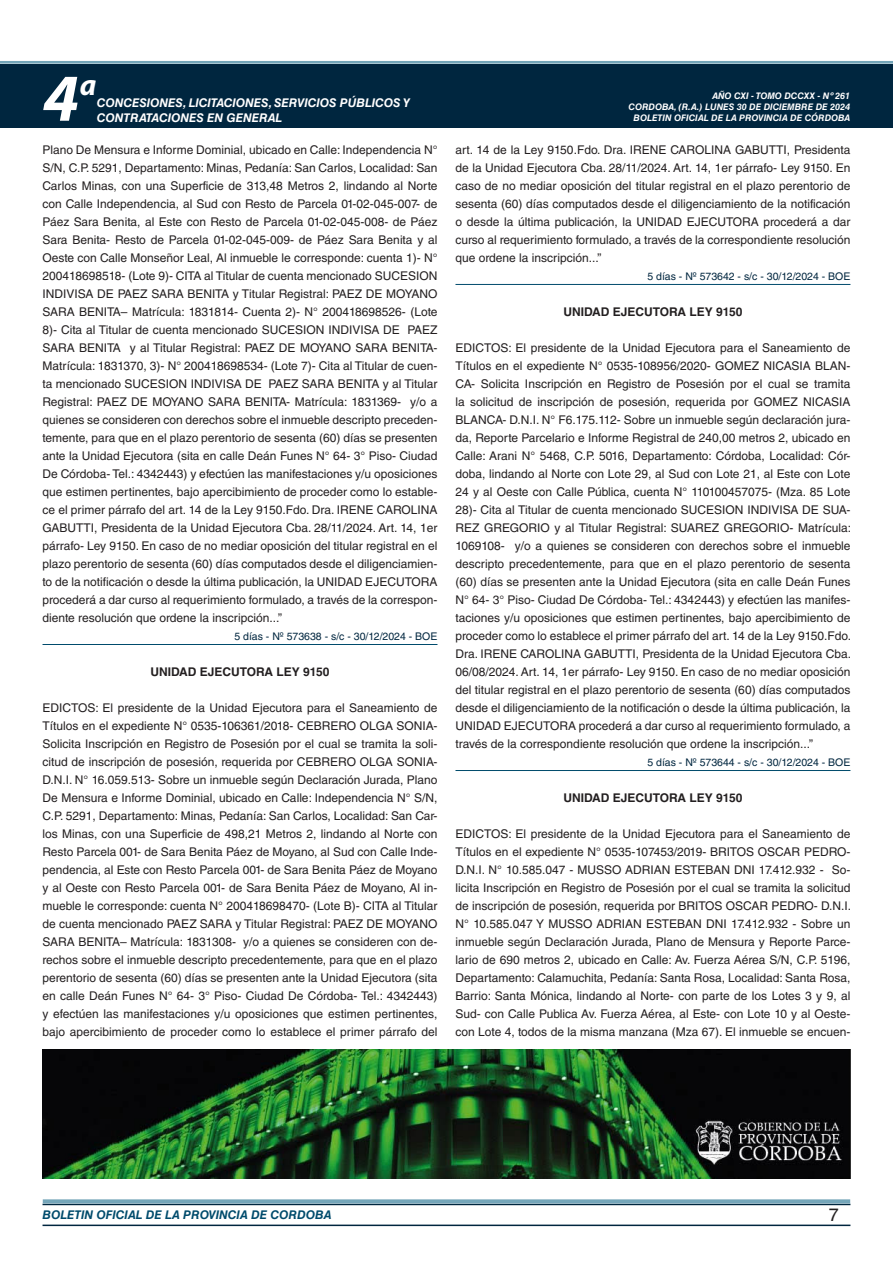
<style>
.page{position:relative;width:893px;height:1263px;background:#fff}
.page>*{position:absolute;margin:0;border:0;box-sizing:border-box;transform-origin:0 0}
.t1{font:italic 700 67.5px "Myriad Pro";color:#fff}
.t2{font:italic 700 30px "Myriad Pro";color:#fff}
.t3{font:18px "Helvetica LT Std";color:#231f20}
.TEXTO_BASE{font:12px/18px "Helvetica LT Std";color:#231f20;text-align:justify}
.t4{font:italic 700 12px/14.4px "Helvetica LT Std";color:#fff}
.RESUELVE{font:700 12px "Helvetica LT Std";color:#231f20}
.t5{font:italic 700 12px "Helvetica LT Std";color:#004b6c}
.FECHA_DE_VENCIMIENTO{font:10.5px "Helvetica LT Std";color:#00263f}
.t6{font:italic 700 9px/10.8px "Helvetica LT Std";color:#fff;text-align:right}
</style>
<div class="page">
<div style="left:0;top:61px;width:893px;height:6px;background:#fff;opacity:.75"></div>
<hr style="left:43px;top:1224px;width:807px;height:2px;background:#00263f">
<div style="left:42px;top:1198px;width:809px;height:8px;background:#fff;opacity:.75"></div>
<div style="left:0;top:64px;width:893px;height:64px;background:#00263f"></div>
<hr style="left:43px;top:644px;width:394px;height:1px;background:#004b6c">
<hr style="left:455px;top:284px;width:395px;height:1px;background:#004b6c">
<hr style="left:455px;top:770px;width:395px;height:1px;background:#004b6c">
<img style="left:43px;top:1049px;width:807px;height:129px">
<h1 class="t1" style="left:43px;top:54px;width:38px">4</h1>
<h2 class="t2" style="left:80px;top:66px;width:18px">a</h2>
<p class="t4" style="left:97px;top:96px;width:315px">CONCESIONES, LICITACIONES, SERVICIOS PÚBLICOS Y<br>CONTRATACIONES EN GENERAL</p>
<p class="TEXTO_BASE" style="left:43px;top:141px;width:396px">Plano De Mensura e Informe Dominial, ubicado en Calle: Independencia N° S/N, C.P. 5291, Departamento: Minas, Pedanía: San Carlos, Localidad: San Carlos Minas, con una Superficie de 313,48 Metros 2, lindando al Norte con Calle Independencia, al Sud con Resto de Parcela 01-02-045-007- de Páez Sara Benita, al Este con Resto de Parcela 01-02-045-008- de Páez Sara Benita- Resto de Parcela 01-02-045-009- de Páez Sara Benita y al Oeste con Calle Monseñor Leal, Al inmueble le corresponde: cuenta 1)- N° 200418698518- (Lote 9)- CITA al Titular de cuenta mencionado SUCESION INDIVISA DE PAEZ SARA BENITA y Titular Registral: PAEZ DE MOYANO SARA BENITA– Matrícula: 1831814- Cuenta 2)- N° 200418698526- (Lote 8)- Cita al Titular de cuenta mencionado SUCESION INDIVISA DE PAEZ SARA BENITA y al Titular Registral: PAEZ DE MOYANO SARA BENITA-Matrícula: 1831370, 3)- N° 200418698534- (Lote 7)- Cita al Titular de cuen&shy;ta mencionado SUCESION INDIVISA DE PAEZ SARA BENITA y al Titular Registral: PAEZ DE MOYANO SARA BENITA- Matrícula: 1831369- y/o a quienes se consideren con derechos sobre el inmueble descripto preceden&shy;temente, para que en el plazo perentorio de sesenta (60) días se presenten ante la Unidad Ejecutora (sita en calle Deán Funes N° 64- 3° Piso- Ciudad De Córdoba- Tel.: 4342443) y efectúen las manifestaciones y/u oposiciones que estimen pertinentes, bajo apercibimiento de proceder como lo estable&shy;ce el primer párrafo del art. 14 de la Ley 9150.Fdo. Dra. IRENE CAROLINA GABUTTI, Presidenta de la Unidad Ejecutora Cba. 28/11/2024. Art. 14, 1er párrafo- Ley 9150. En caso de no mediar oposición del titular registral en el plazo perentorio de sesenta (60) días computados desde el diligenciamien&shy;to de la notificación o desde la última publicación, la UNIDAD EJECUTORA procederá a dar curso al requerimiento formulado, a través de la correspon&shy;diente resolución que ordene la inscripción...”</p>
<p class="FECHA_DE_VENCIMIENTO" style="left:234px;top:630px;width:205px">5 días - Nº 573638 - s/c - 30/12/2024 - BOE</p>
<p class="RESUELVE" style="left:150px;top:664px;width:181px">UNIDAD EJECUTORA LEY 9150</p>
<p class="TEXTO_BASE" style="left:43px;top:699px;width:396px">EDICTOS: El presidente de la Unidad Ejecutora para el Saneamiento de Títulos en el expediente N° 0535-106361/2018- CEBRERO OLGA SONIA-Solicita Inscripción en Registro de Posesión por el cual se tramita la soli&shy;citud de inscripción de posesión, requerida por CEBRERO OLGA SONIA-D.N.I. N° 16.059.513- Sobre un inmueble según Declaración Jurada, Plano De Mensura e Informe Dominial, ubicado en Calle: Independencia N° S/N, C.P. 5291, Departamento: Minas, Pedanía: San Carlos, Localidad: San Car&shy;los Minas, con una Superficie de 498,21 Metros 2, lindando al Norte con Resto Parcela 001- de Sara Benita Páez de Moyano, al Sud con Calle Inde&shy;pendencia, al Este con Resto Parcela 001- de Sara Benita Páez de Moyano y al Oeste con Resto Parcela 001- de Sara Benita Páez de Moyano, Al in&shy;mueble le corresponde: cuenta N° 200418698470- (Lote B)- CITA al Titular de cuenta mencionado PAEZ SARA y Titular Registral: PAEZ DE MOYANO SARA BENITA– Matrícula: 1831308- y/o a quienes se consideren con de&shy;rechos sobre el inmueble descripto precedentemente, para que en el plazo perentorio de sesenta (60) días se presenten ante la Unidad Ejecutora (sita en calle Deán Funes N° 64- 3° Piso- Ciudad De Córdoba- Tel.: 4342443) y efectúen las manifestaciones y/u oposiciones que estimen pertinentes, bajo apercibimiento de proceder como lo establece el primer párrafo del</p>
<p class="t6" style="left:629px;top:91px;width:223px">AÑO CXI - TOMO DCCXX - Nº 261<br>CORDOBA, (R.A.) LUNES 30 DE DICIEMBRE DE 2024</p>
<p class="t6" style="left:634px;top:112px;width:218px">BOLETIN OFICIAL DE LA PROVINCIA DE CÓRDOBA</p>
<p class="TEXTO_BASE" style="left:455px;top:141px;width:396px">art. 14 de la Ley 9150.Fdo. Dra. IRENE CAROLINA GABUTTI, Presidenta de la Unidad Ejecutora Cba. 28/11/2024. Art. 14, 1er párrafo- Ley 9150. En caso de no mediar oposición del titular registral en el plazo perentorio de sesenta (60) días computados desde el diligenciamiento de la notificación o desde la última publicación, la UNIDAD EJECUTORA procederá a dar curso al requerimiento formulado, a través de la correspondiente resolución que ordene la inscripción...”</p>
<p class="FECHA_DE_VENCIMIENTO" style="left:647px;top:270px;width:205px">5 días - Nº 573642 - s/c - 30/12/2024 - BOE</p>
<p class="RESUELVE" style="left:563px;top:304px;width:181px">UNIDAD EJECUTORA LEY 9150</p>
<p class="TEXTO_BASE" style="left:455px;top:339px;width:397px">EDICTOS: El presidente de la Unidad Ejecutora para el Saneamiento de Títulos en el expediente N° 0535-108956/2020- GOMEZ NICASIA BLAN-CA- Solicita Inscripción en Registro de Posesión por el cual se tramita la solicitud de inscripción de posesión, requerida por GOMEZ NICASIA BLANCA- D.N.I. N° F6.175.112- Sobre un inmueble según declaración jura&shy;da, Reporte Parcelario e Informe Registral de 240,00 metros 2, ubicado en Calle: Arani N° 5468, C.P. 5016, Departamento: Córdoba, Localidad: Cór&shy;doba, lindando al Norte con Lote 29, al Sud con Lote 21, al Este con Lote 24 y al Oeste con Calle Pública, cuenta N° 110100457075- (Mza. 85 Lote 28)- Cita al Titular de cuenta mencionado SUCESION INDIVISA DE SUA-REZ GREGORIO y al Titular Registral: SUAREZ GREGORIO- Matrícula:<br>1069108- y/o a quienes se consideren con derechos sobre el inmueble descripto precedentemente, para que en el plazo perentorio de sesenta (60) días se presenten ante la Unidad Ejecutora (sita en calle Deán Funes N° 64- 3° Piso- Ciudad De Córdoba- Tel.: 4342443) y efectúen las manifes&shy;taciones y/u oposiciones que estimen pertinentes, bajo apercibimiento de proceder como lo establece el primer párrafo del art. 14 de la Ley 9150.Fdo.<br>Dra. IRENE CAROLINA GABUTTI, Presidenta de la Unidad Ejecutora Cba.<br>06/08/2024. Art. 14, 1er párrafo- Ley 9150. En caso de no mediar oposición del titular registral en el plazo perentorio de sesenta (60) días computados desde el diligenciamiento de la notificación o desde la última publicación, la UNIDAD EJECUTORA procederá a dar curso al requerimiento formulado, a través de la correspondiente resolución que ordene la inscripción...”</p>
<p class="FECHA_DE_VENCIMIENTO" style="left:647px;top:756px;width:205px">5 días - Nº 573644 - s/c - 30/12/2024 - BOE</p>
<p class="RESUELVE" style="left:563px;top:790px;width:181px">UNIDAD EJECUTORA LEY 9150</p>
<p class="TEXTO_BASE" style="left:455px;top:825px;width:397px">EDICTOS: El presidente de la Unidad Ejecutora para el Saneamiento de Títulos en el expediente N° 0535-107453/2019- BRITOS OSCAR PEDRO-D.N.I. N° 10.585.047 - MUSSO ADRIAN ESTEBAN DNI 17.412.932 - So&shy;licita Inscripción en Registro de Posesión por el cual se tramita la solicitud de inscripción de posesión, requerida por BRITOS OSCAR PEDRO- D.N.I.<br>N° 10.585.047 Y MUSSO ADRIAN ESTEBAN DNI 17.412.932 - Sobre un inmueble según Declaración Jurada, Plano de Mensura y Reporte Parce&shy;lario de 690 metros 2, ubicado en Calle: Av. Fuerza Aérea S/N, C.P. 5196, Departamento: Calamuchita, Pedanía: Santa Rosa, Localidad: Santa Rosa, Barrio: Santa Mónica, lindando al Norte- con parte de los Lotes 3 y 9, al Sud- con Calle Publica Av. Fuerza Aérea, al Este- con Lote 10 y al Oeste&shy;con Lote 4, todos de la misma manzana (Mza 67). El inmueble se encuen-</p>
<p class="t5" style="left:43px;top:1208px;width:290px">BOLETIN OFICIAL DE LA PROVINCIA DE CORDOBA</p>
<h3 class="t3" style="left:829px;top:1204px;width:12px">7</h3>
</div>
